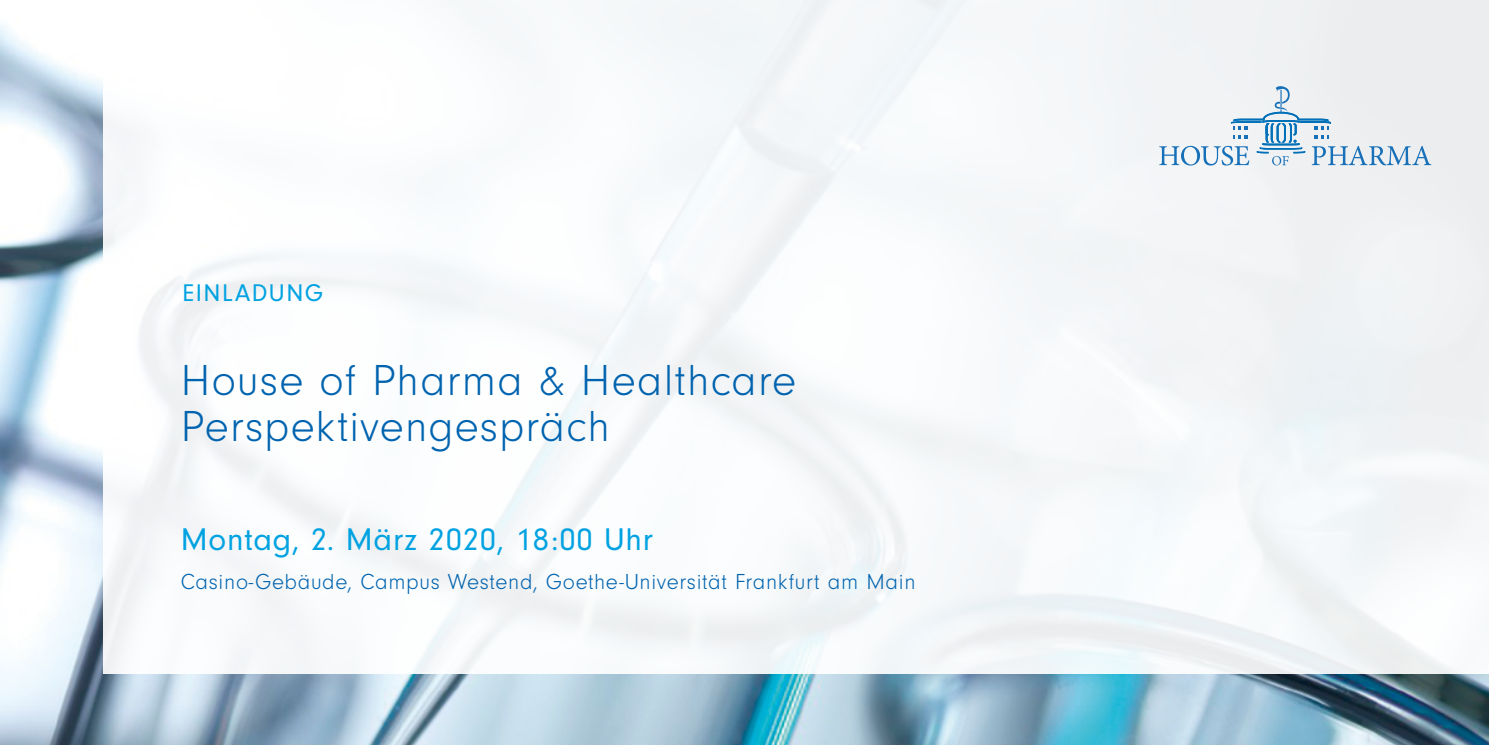
<style>
.page{position:relative;width:1489px;height:745px;background:#fff}
.page>*{position:absolute;margin:0;border:0;box-sizing:border-box;transform-origin:0 0}
.t1{font:300 45px/45px "Neuzeit Gro";letter-spacing:.03em;color:#0063af}
.t2{font:32.5px "Neuzeit Gro";letter-spacing:.025em;color:#00a2e1}
.t3{font:25px "Neuzeit Gro";letter-spacing:.06em;color:#00a2e1}
.t4{font:300 22.5px "Neuzeit Gro";letter-spacing:.03em;color:#0063af}
</style>
<div class="page">
<img style="left:0;top:24px;width:1488px;height:720px">
<div style="left:103px;top:0;width:1385px;height:673px;background:#f6f8fa"></div>
<svg style="left:1159px;top:86px;width:271px;height:79px"></svg>
<p class="t3" style="left:182px;top:278px;width:142px">EINLADUNG</p>
<h1 class="t1" style="left:181px;top:359px;width:617px">House of Pharma &amp; Healthcare<br>Perspektivengespräch</h1>
<h2 class="t2" style="left:181px;top:521px;width:474px">Montag, 2. März 2020, 18:00 Uhr</h2>
<p class="t4" style="left:181px;top:569px;width:736px">Casino-Gebäude, Campus Westend, Goethe-Universität Frankfurt am Main</p>
</div>
